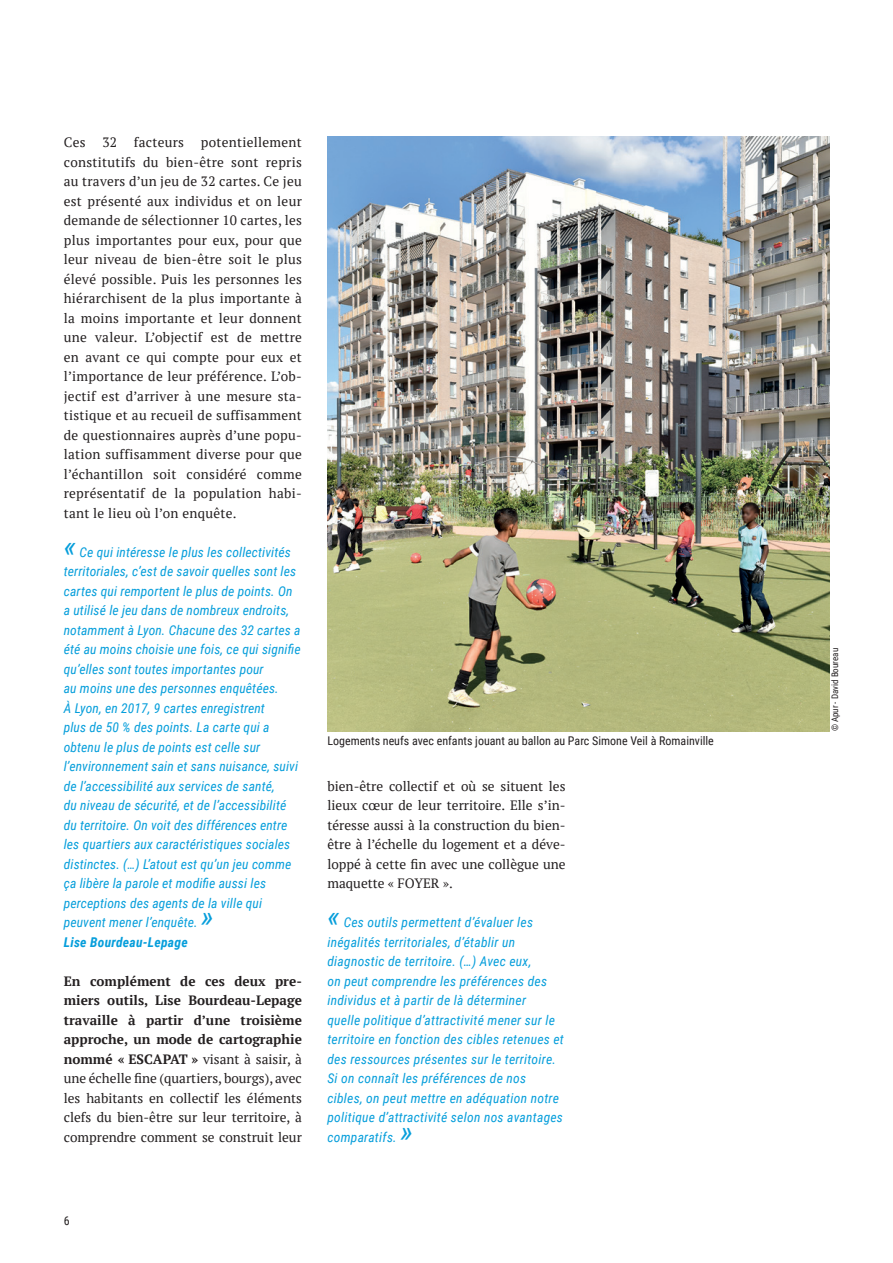
<style>
.page{position:relative;width:893px;height:1263px;background:#fff}
.page>*{position:absolute;margin:0;border:0;box-sizing:border-box;transform-origin:0 0}
.t1{font:italic 30px "Roboto Condensed";color:#069edb}
.t2{font:italic 13.5px/19.5px "Roboto Condensed";letter-spacing:.01em;color:#069edb}
.t3{font:13.5px/19.5px "PT Serif";color:#231f20;text-align:justify}
.t4{font:italic 700 13.5px "Roboto Condensed";letter-spacing:.02em;color:#069edb}
.t5{font:12px "Roboto Condensed";color:#231f20}
.t6{font:9px "Roboto Condensed";color:#231f20}
.s1{font-weight:700}
</style>
<div class="page">
<img style="left:327px;top:136px;width:502px;height:595px">
<p class="t3" style="left:64px;top:132px;width:240px">Ces 32 facteurs potentiellement constitutifs du bien-être sont repris au travers d’un jeu de 32 cartes. Ce jeu est présenté aux individus et on leur demande de sélectionner 10 cartes, les plus importantes pour eux, pour que leur niveau de bien-être soit le plus élevé possible. Puis les personnes les hiérarchisent de la plus importante à la moins importante et leur donnent une valeur. L’objectif est de mettre en avant ce qui compte pour eux et l’importance de leur préférence. L’ob&shy;jectif est d’arriver à une mesure sta&shy;tistique et au recueil de suffisamment de questionnaires auprès d’une popu&shy;lation suffisamment diverse pour que l’échantillon soit considéré comme représentatif de la population habi&shy;tant le lieu où l’on enquête.</p>
<h1 class="t1" style="left:64px;top:525px;width:14px">«</h1>
<p class="t2" style="left:64px;top:542px;width:238px;text-indent:16px">Ce qui intéresse le plus les collectivités territoriales, c’est de savoir quelles sont les cartes qui remportent le plus de points. On a utilisé le jeu dans de nombreux endroits, notamment à Lyon. Chacune des 32 cartes a été au moins choisie une fois, ce qui signifie qu’elles sont toutes importantes pour<br>au moins une des personnes enquêtées.<br>À Lyon, en 2017, 9 cartes enregistrent<br>plus de 50 % des points. La carte qui a obtenu le plus de points est celle sur l’environnement sain et sans nuisance, suivi de l’accessibilité aux services de santé,<br>du niveau de sécurité, et de l’accessibilité du territoire. On voit des différences entre les quartiers aux caractéristiques sociales distinctes. (…) L’atout est qu’un jeu comme ça libère la parole et modifie aussi les perceptions des agents de la ville qui peuvent mener l’enquête.</p>
<h1 class="t1" style="left:201px;top:895px;width:14px">»</h1>
<p class="t4" style="left:64px;top:932px;width:125px">Lise Bourdeau-Lepage</p>
<p class="t3" style="left:64px;top:971px;width:240px"><span class="s1">En complément de ces deux pre&shy;miers outils, Lise Bourdeau-Lepage travaille à partir d’une troisième approche, un mode de cartographie nommé « ESCAPAT »</span> visant à saisir, à une échelle fine (quartiers, bourgs), avec les habitants en collectif les éléments clefs du bien-être sur leur territoire, à comprendre comment se construit leur</p>
<p class="t5" style="left:327px;top:732px;width:388px">Logements neufs avec enfants jouant au ballon au Parc Simone Veil à Romainville</p>
<p class="t3" style="left:327px;top:776px;width:240px">bien-être collectif et où se situent les lieux cœur de leur territoire. Elle s’in&shy;téresse aussi à la construction du bien&shy;être à l’échelle du logement et a déve&shy;loppé à cette fin avec une collègue une maquette « FOYER ».</p>
<h1 class="t1" style="left:327px;top:895px;width:14px">«</h1>
<p class="t2" style="left:327px;top:912px;width:238px;text-indent:16px">Ces outils permettent d’évaluer les inégalités territoriales, d’établir un diagnostic de territoire. (…) Avec eux,<br>on peut comprendre les préférences des individus et à partir de là déterminer<br>quelle politique d’attractivité mener sur le territoire en fonction des cibles retenues et des ressources présentes sur le territoire.<br>Si on connaît les préférences de nos cibles, on peut mettre en adéquation notre politique d’attractivité selon nos avantages comparatifs.</p>
<h1 class="t1" style="left:400px;top:1110px;width:14px">»</h1>
<p class="t5" style="left:64px;top:1212px;width:7px">6</p>
<p class="t6" style="left:829px;top:731px;width:85px;rotate:-90deg">© Apur - David Boureau</p>
</div>
